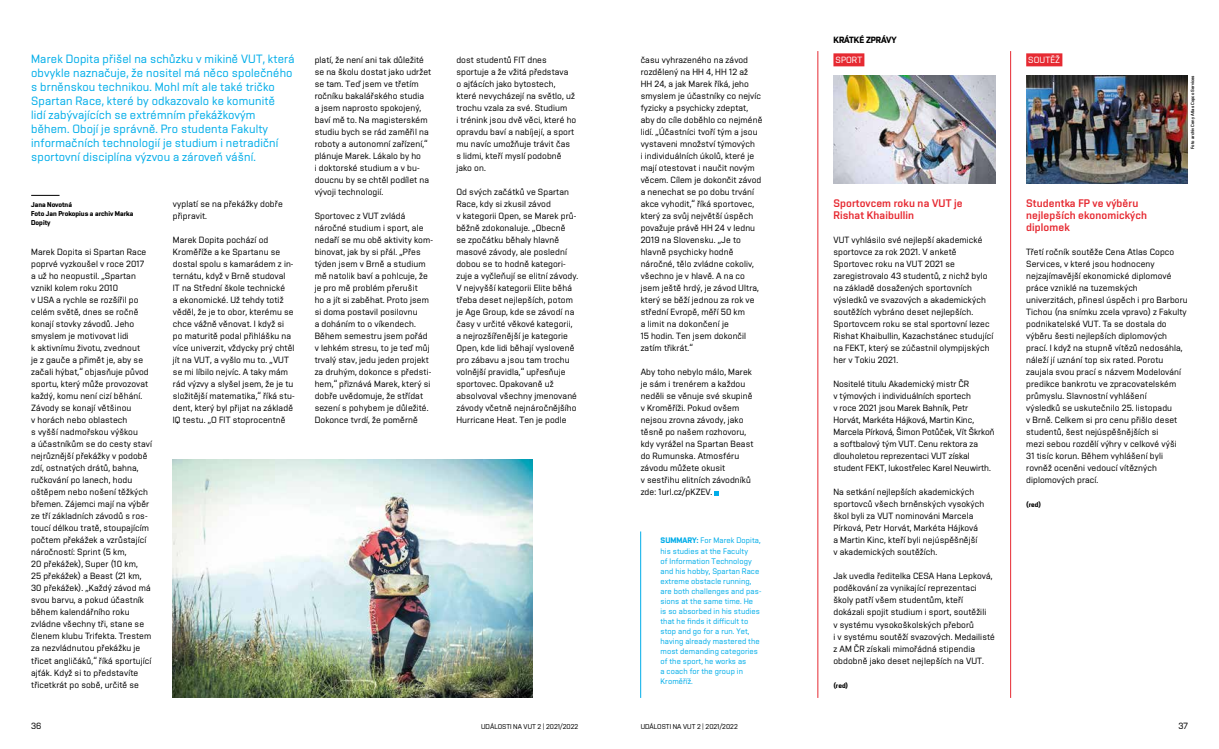
<style>
.page{position:relative;width:1219px;height:749px;background:#fff}
.page>*{position:absolute;margin:0;border:0;box-sizing:border-box;transform-origin:0 0}
.t1{font:12px/14px "Vafle Light VUT";letter-spacing:.01em;color:#00ade9}
.t2{font:11px/12px "Vafle VUT";letter-spacing:.01em;color:#e62a32}
.t3{font:9px/12px "Vafle Light VUT";letter-spacing:.01em;color:#000}
.t4{font:700 9px "Vafle VUT";color:#000}
.t5{font:9px "Vafle Light VUT";letter-spacing:.01em;color:#fff}
.t6{font:8px/10px "Vafle Light VUT";letter-spacing:.01em;color:#00ade9}
.t7{font:700 7px/9px "Vafle VUT";color:#000}
.t8{font:7px "Vafle Light VUT";color:#000}
.t9{font:4.5px "Vafle VUT";color:#000}
.s1{font-family:"Vafle VUT";font-weight:700}
</style>
<div class="page">
<hr style="left:640px;top:531px;width:1px;height:166px;background:#00ade9">
<svg style="left:31px;top:195px;width:29px;height:1px"></svg>
<svg style="left:715px;top:491px;width:4px;height:4px"></svg>
<img style="left:173px;top:459px;width:360px;height:238px">
<hr style="left:817px;top:51px;width:1px;height:646px;background:#e62a32">
<hr style="left:1010px;top:51px;width:1px;height:646px;background:#e62a32">
<div style="left:833px;top:53px;width:31px;height:13px;background:#e62a32"></div>
<div style="left:1026px;top:53px;width:36px;height:13px;background:#e62a32"></div>
<img style="left:1026px;top:75px;width:162px;height:108px">
<img style="left:833px;top:75px;width:162px;height:108px">
<p class="t1" style="left:31px;top:52px;width:265px">Marek Dopita přišel na schůzku v mikině VUT, která obvykle naznačuje, že nositel má něco společného s brněnskou technikou. Mohl mít ale také tričko Spartan Race, které by odkazovalo ke komunitě<br>lidí zabývajících se extrémním překážkovým během. Obojí je správně. Pro studenta Fakulty informačních technologií je studium i netradiční sportovní disciplína výzvou a zároveň vášní.</p>
<p class="t7" style="left:31px;top:200px;width:104px">Jana Novotná<br>Foto Jan Prokopius a archiv Marka<br>Dopity</p>
<p class="t3" style="left:173px;top:198px;width:111px">vyplatí se na překážky dobře připravit.</p>
<p class="t3" style="left:173px;top:234px;width:123px">Marek Dopita pochází od<br>Kroměříže a ke Spartanu se dostal spolu s kamarádem z in&shy;ternátu, když v Brně studoval<br>IT na Střední škole technické<br>a ekonomické. Už tehdy totiž věděl, že je to obor, kterému se chce vážně věnovat. I když si po maturitě podal přihlášku na více univerzit, vždycky prý chtěl jít na VUT, a vyšlo mu to. „VUT se mi líbilo nejvíc. A taky mám rád výzvy a slyšel jsem, že je tu složitější matematika,“ říká stu&shy;dent, který byl přijat na základě<br>IQ testu. „O FIT stoprocentně</p>
<p class="t3" style="left:31px;top:246px;width:122px">Marek Dopita si Spartan Race poprvé vyzkoušel v roce 2017<br>a už ho neopustil. „Spartan vznikl kolem roku 2010<br>v USA a rychle se rozšířil po celém světě, dnes se ročně konají stovky závodů. Jeho smyslem je motivovat lidi<br>k aktivnímu životu, zvednout<br>je z gauče a přimět je, aby se začali hýbat,“ objasňuje původ sportu, který může provozovat každý, komu není cizí běhání.<br>Závody se konají většinou<br>v horách nebo oblastech<br>s vyšší nadmořskou výškou<br>a účastníkům se do cesty staví nejrůznější překážky v podobě zdí, ostnatých drátů, bahna, ručkování po lanech, hodu oštěpem nebo nošení těžkých břemen. Zájemci mají na výběr ze tří základních závodů s ros&shy;toucí délkou tratě, stoupajícím počtem překážek a vzrůstající náročností: Sprint (5 km,<br>20 překážek), Super (10 km,<br>25 překážek) a Beast (21 km,<br>30 překážek). „Každý závod má svou barvu, a pokud účastník během kalendářního roku zvládne všechny tři, stane se členem klubu Trifekta. Trestem za nezvládnutou překážku je třicet angličáků,“ říká sportující ajťák. Když si to představíte třicetkrát po sobě, určitě se</p>
<p class="t3" style="left:315px;top:54px;width:118px">platí, že není ani tak důležité se na školu dostat jako udržet se tam. Teď jsem ve třetím ročníku bakalářského studia<br>a jsem naprosto spokojený, baví mě to. Na magisterském studiu bych se rád zaměřil na roboty a autonomní zařízení,“ plánuje Marek. Lákalo by ho<br>i doktorské studium a v bu&shy;doucnu by se chtěl podílet na vývoji technologií.</p>
<p class="t3" style="left:315px;top:210px;width:120px">Sportovec z VUT zvládá náročné studium i sport, ale nedaří se mu obě aktivity kom&shy;binovat, jak by si přál. „Přes týden jsem v Brně a studium mě natolik baví a pohlcuje, že je pro mě problém přerušit<br>ho a jít si zaběhat. Proto jsem si doma postavil posilovnu<br>a doháním to o víkendech.<br>Během semestru jsem pořád v lehkém stresu, to je teď můj trvalý stav, jedu jeden projekt za druhým, dokonce s předsti&shy;hem,“ přiznává Marek, který si dobře uvědomuje, že střídat sezení s pohybem je důležité.<br>Dokonce tvrdí, že poměrně</p>
<p class="t3" style="left:456px;top:54px;width:122px">dost studentů FIT dnes sportuje a že vžitá představa<br>o ajťácích jako bytostech, které nevycházejí na světlo, už trochu vzala za své. Studium<br>i trénink jsou dvě věci, které ho opravdu baví a nabíjejí, a sport mu navíc umožňuje trávit čas s lidmi, kteří myslí podobně jako on.</p>
<p class="t3" style="left:456px;top:186px;width:123px">Od svých začátků ve Spartan<br>Race, kdy si zkusil závod<br>v kategorii Open, se Marek prů&shy;běžně zdokonaluje. „Obecně<br>se zpočátku běhaly hlavně masové závody, ale poslední dobou se to hodně kategori&shy;zuje a vyčleňují se elitní závody.<br>V nejvyšší kategorii Elite běhá třeba deset nejlepších, potom je Age Group, kde se závodí na časy v určité věkové kategorii, a nejrozšířenější je kategorie<br>Open, kde lidi běhají vysloveně pro zábavu a jsou tam trochu volnější pravidla,“ upřesňuje sportovec. Opakovaně už absolvoval všechny jmenované závody včetně nejnáročnějšího<br>Hurricane Heat. Ten je podle</p>
<p class="t3" style="left:641px;top:54px;width:123px">času vyhrazeného na závod rozdělený na HH 4, HH 12 až<br>HH 24, a jak Marek říká, jeho smyslem je účastníky co nejvíc fyzicky a psychicky zdeptat, aby do cíle doběhlo co nejméně lidí. „Účastníci tvoří tým a jsou vystaveni množství týmových<br>i individuálních úkolů, které je mají otestovat i naučit novým věcem. Cílem je dokončit závod a nenechat se po dobu trvání akce vyhodit,“ říká sportovec, který za svůj největší úspěch považuje právě HH 24 v lednu<br>2019 na Slovensku. „Je to hlavně psychicky hodně náročné, tělo zvládne cokoliv, všechno je v hlavě. A na co jsem ještě hrdý, je závod Ultra, který se běží jednou za rok ve střední Evropě, měří 50 km<br>a limit na dokončení je<br>15 hodin. Ten jsem dokončil zatím třikrát.“</p>
<p class="t3" style="left:641px;top:366px;width:114px">Aby toho nebylo málo, Marek je sám i trenérem a každou neděli se věnuje své skupině v Kroměříži. Pokud ovšem nejsou zrovna závody, jako těsně po našem rozhovoru, kdy vyrážel na Spartan Beast do Rumunska. Atmosféru závodu můžete okusit<br>v sestřihu elitních závodníků zde: 1url.cz/pKZEV.</p>
<p class="t6" style="left:660px;top:535px;width:102px"><span class="s1">SUMMARY:</span> For Marek Dopita, his studies at the Faculty<br>of Information Technology and his hobby, Spartan Race extreme obstacle running, are both challenges and pas&shy;sions at the same time. He<br>is so absorbed in his studies that he finds it difficult to stop and go for a run. Yet, having already mastered the most demanding categories of the sport, he works as<br>a coach for the group in<br>Kroměříž.</p>
<p class="t4" style="left:833px;top:35px;width:65px">KRÁTKÉ ZPRÁVY</p>
<p class="t5" style="left:835px;top:55px;width:28px">SPORT</p>
<p class="t2" style="left:833px;top:197px;width:131px">Sportovcem roku na VUT je<br>Rishat Khaibullin</p>
<p class="t3" style="left:833px;top:234px;width:161px">VUT vyhlásilo své nejlepší akademické sportovce za rok 2021. V anketě Sportovec roku na VUT 2021 se zaregistrovalo 43 studentů, z nichž bylo na základě dosažených sportovních výsledků ve svazových a akademických soutěžích vybráno deset nejlepších.<br>Sportovcem roku se stal sportovní lezec Rishat Khaibullin, Kazachstánec studující na FEKT, který se zúčastnil olympijských her v Tokiu 2021.</p>
<p class="t3" style="left:833px;top:378px;width:163px">Nositelé titulu Akademický mistr ČR<br>v týmových i individuálních sportech<br>v roce 2021 jsou Marek Bahník, Petr Horvát, Markéta Hájková, Martin Kinc, Marcela Pírková, Šimon Potůček, Vít Škrkoň a softbalový tým VUT. Cenu rektora za dlouholetou reprezentaci VUT získal student FEKT, lukostřelec Karel Neuwirth.</p>
<p class="t3" style="left:833px;top:486px;width:152px">Na setkání nejlepších akademických sportovců všech brněnských vysokých škol byli za VUT nominováni Marcela Pírková, Petr Horvát, Markéta Hájková a Martin Kinc, kteří byli nejúspěšnější<br>v akademických soutěžích.</p>
<p class="t3" style="left:833px;top:570px;width:163px">Jak uvedla ředitelka CESA Hana Lepková, poděkování za vynikající reprezentaci školy patří všem studentům, kteří dokázali spojit studium i sport, soutěžili<br>v systému vysokoškolských přeborů<br>i v systému soutěží svazových. Medailisté z AM ČR získali mimořádná stipendia obdobně jako deset nejlepších na VUT.</p>
<p class="t7" style="left:833px;top:680px;width:16px">(red)</p>
<p class="t5" style="left:1028px;top:55px;width:33px">SOUTĚŽ</p>
<p class="t9" style="left:1190px;top:149px;width:75px;rotate:-90deg">Foto archiv Ceny Atlas Copco Services</p>
<p class="t2" style="left:1026px;top:197px;width:122px">Studentka FP ve výběru nejlepších ekonomických diplomek</p>
<p class="t3" style="left:1026px;top:246px;width:163px">Třetí ročník soutěže Cena Atlas Copco Services, v které jsou hodnoceny nejzajímavější ekonomické diplomové práce vzniklé na tuzemských univerzitách, přinesl úspěch i pro Barboru Tichou (na snímku zcela vpravo) z Fakulty podnikatelské VUT. Ta se dostala do výběru šesti nejlepších diplomových prací. I když na stupně vítězů nedosáhla, náleží jí uznání top six rated. Porotu zaujala svou prací s názvem Modelování predikce bankrotu ve zpracovatelském průmyslu. Slavnostní vyhlášení<br>výsledků se uskutečnilo 25. listopadu<br>v Brně. Celkem si pro cenu přišlo deset studentů, šest nejúspěšnějších si<br>mezi sebou rozdělí výhry v celkové výši<br>31 tisíc korun. Během vyhlášení byli rovněž oceněni vedoucí vítězných diplomových prací.</p>
<p class="t7" style="left:1026px;top:500px;width:16px">(red)</p>
<p class="t3" style="left:31px;top:719px;width:12px">36</p>
<p class="t8" style="left:481px;top:722px;width:99px">UDÁLOSTI NA VUT 2 | 2021/2022</p>
<p class="t8" style="left:641px;top:722px;width:99px">UDÁLOSTI NA VUT 2 | 2021/2022</p>
<p class="t3" style="left:1178px;top:719px;width:11px">37</p>
</div>
